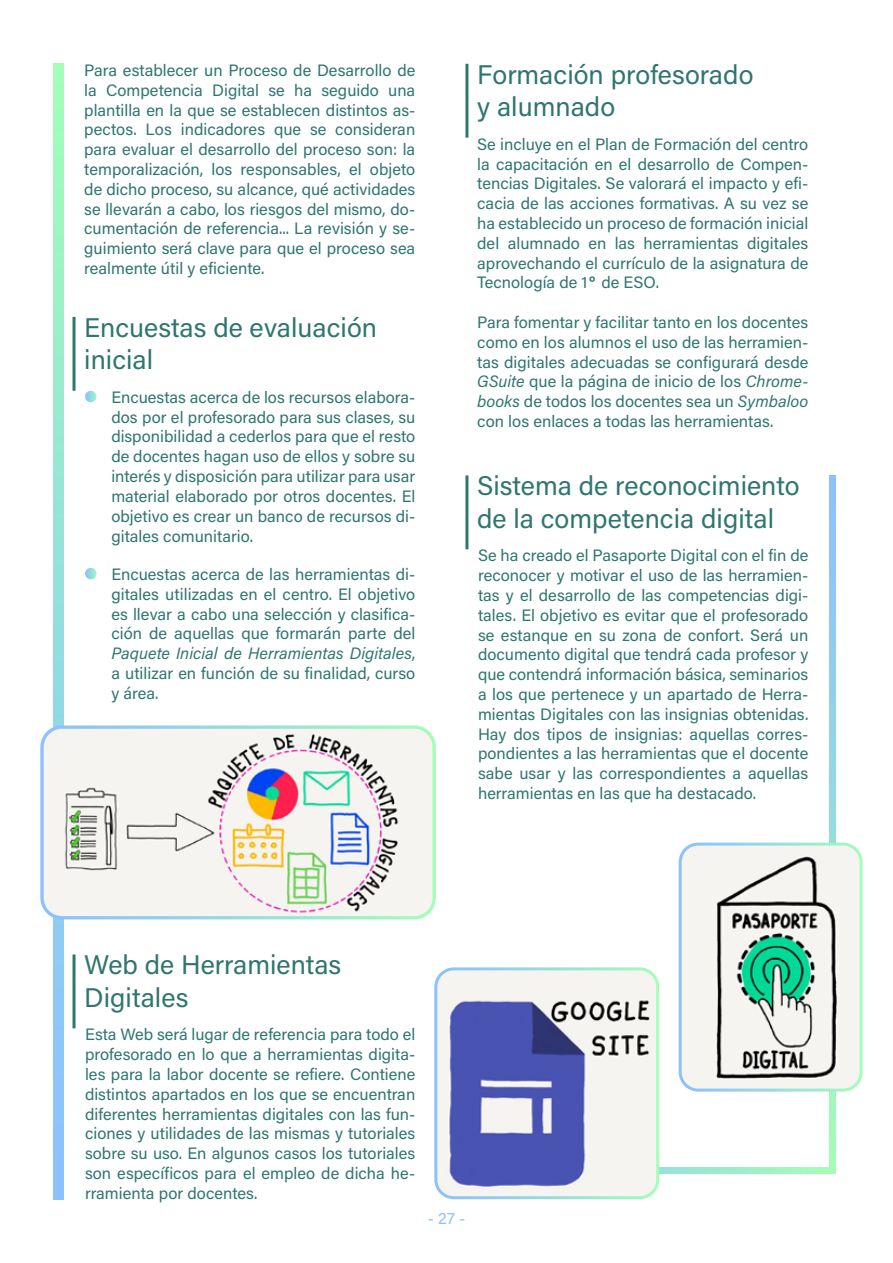
<style>
.page{position:relative;width:893px;height:1263px;background:#fff}
.page>*{position:absolute;margin:0;border:0;box-sizing:border-box;transform-origin:0 0}
.t1{font:27px/32.4px "Acumin Variable Concept";letter-spacing:.02em;color:#2f7670}
.t2{font:16.5px/19.8px "Acumin Variable Concept";letter-spacing:.02em;color:#2f7670;text-align:justify}
.t3{font:16.5px "Acumin Variable Concept";color:#8bc1ff}
.s1{font-family:"Cascadia Code"}
</style>
<div class="page">
<svg style="left:53px;top:64px;width:11px;height:1135px;background:#97dfda"></svg>
<svg style="left:829px;top:475px;width:6px;height:699px;background:#93d6e5"></svg>
<svg style="left:659px;top:1167px;width:170px;height:7px"></svg>
<hr style="left:73px;top:317px;width:3px;height:74px;background:#2f7670">
<hr style="left:465px;top:475px;width:3px;height:74px;background:#2f7670">
<hr style="left:73px;top:954px;width:3px;height:74px;background:#2f7670">
<hr style="left:465px;top:64px;width:3px;height:74px;background:#2f7670">
<svg style="left:85px;top:391px;width:12px;height:11px"></svg>
<svg style="left:85px;top:568px;width:12px;height:11px"></svg>
<img style="left:44px;top:729px;width:388px;height:186px">
<div style="left:40px;top:725px;width:396px;height:194px;border:3px solid #fff;border-radius:20px"></div>
<img style="left:680px;top:846px;width:179px;height:244px">
<div style="left:679px;top:842px;width:184px;height:249px;border:3px solid #fff;border-radius:18px"></div>
<img style="left:438px;top:971px;width:217px;height:227px">
<div style="left:434px;top:967px;width:225px;height:232px;border:3px solid #fff;border-radius:18px"></div>
<p class="t2" style="left:84px;top:60px;width:332px">Para establecer un Proceso de Desarrollo de la Competencia Digital se ha seguido una plantilla en la que se establecen distintos as&shy;pectos. Los indicadores que se consideran para evaluar el desarrollo del proceso son: la temporalización, los responsables, el objeto de dicho proceso, su alcance, qué actividades se llevarán a cabo, los riesgos del mismo, do&shy;cumentación de referencia... La revisión y se&shy;guimiento será clave para que el proceso sea realmente útil y eficiente.</p>
<h1 class="t1" style="left:84px;top:310px;width:294px">Encuestas de evaluación inicial</h1>
<p class="t2" style="left:111px;top:387px;width:305px">Encuestas acerca de los recursos elabora&shy;dos por el profesorado para sus clases, su disponibilidad a cederlos para que el resto de docentes hagan uso de ellos y sobre su interés y disposición para utilizar para usar material elaborado por otros docentes. El objetivo es crear un banco de recursos di&shy;gitales comunitario.</p>
<p class="t2" style="left:111px;top:564px;width:305px">Encuestas acerca de las herramientas di&shy;gitales utilizadas en el centro. El objetivo es llevar a cabo una selección y clasifica&shy;ción de aquellas que formarán parte del Paquete Inicial de Herramientas Digitales, a utilizar en función de su finalidad, curso y área.</p>
<h1 class="t1" style="left:477px;top:57px;width:277px">Formación profesorado y alumnado</h1>
<p class="t2" style="left:477px;top:133px;width:332px">Se incluye en el Plan de Formación del centro la capacitación en el desarrollo de Compen&shy;tencias Digitales. Se valorará el impacto y efi&shy;cacia de las acciones formativas. A su vez se ha establecido un proceso de formación inicial del alumnado en las herramientas digitales aprovechando el currículo de la asignatura de Tecnología de 1<span class="s1">º</span> de ESO.</p>
<p class="t2" style="left:477px;top:312px;width:333px">Para fomentar y facilitar tanto en los docentes como en los alumnos el uso de las herramien&shy;tas digitales adecuadas se configurará desde GSuite que la página de inicio de los Chrome&shy;books de todos los docentes sea un Symbaloo con los enlaces a todas las herramientas.</p>
<h1 class="t1" style="left:477px;top:469px;width:323px">Sistema de reconocimiento de la competencia digital</h1>
<p class="t2" style="left:478px;top:545px;width:332px">Se ha creado el Pasaporte Digital con el fin de reconocer y motivar el uso de las herramien&shy;tas y el desarrollo de las competencias digi&shy;tales. El objetivo es evitar que el profesorado se estanque en su zona de confort. Será un documento digital que tendrá cada profesor y que contendrá información básica, seminarios a los que pertenece y un apartado de Herra&shy;mientas Digitales con las insignias obtenidas.<br>Hay dos tipos de insignias: aquellas corres&shy;pondientes a las herramientas que el docente sabe usar y las correspondientes a aquellas herramientas en las que ha destacado.</p>
<h1 class="t1" style="left:84px;top:948px;width:258px">Web de Herramientas<br>Digitales</h1>
<p class="t2" style="left:85px;top:1024px;width:332px">Esta Web será lugar de referencia para todo el profesorado en lo que a herramientas digita&shy;les para la labor docente se refiere. Contiene distintos apartados en los que se encuentran diferentes herramientas digitales con las fun&shy;ciones y utilidades de las mismas y tutoriales sobre su uso. En algunos casos los tutoriales son específicos para el empleo de dicha he&shy;rramienta por docentes.</p>
<p class="t3" style="left:428px;top:1207px;width:39px">- 27 -</p>
</div>
